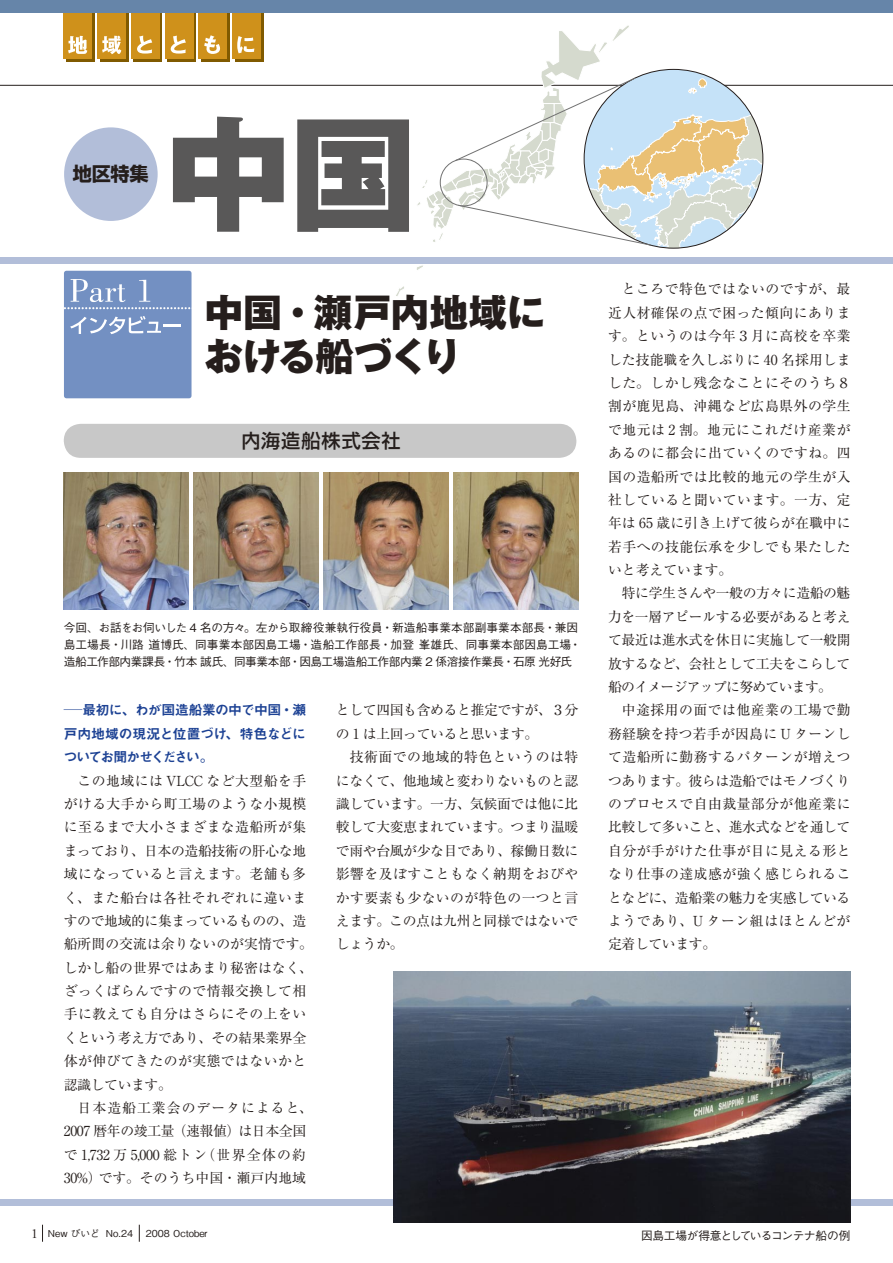
<style>
.page{position:relative;width:893px;height:1263px;background:#fff}
.page>*{position:absolute;margin:0;border:0;box-sizing:border-box;transform-origin:0 0}
.t1{font:800 124.95px "Gothic MB101 Pro";color:#595858}
.t2{font:800 38.25px/44.7px "Gothic MB101 Pro";letter-spacing:-.005em;color:#251e1c}
.t3{font:500 19.2px "Shin Go Pro";letter-spacing:.045em;color:#251e1c}
.t4{font:700 19.2px "Shin Go Pro";color:#251e1c}
.t5{font:13.8px/23.4px "Ryumin Pro";letter-spacing:.005em;color:#251e1c;text-align:justify}
.t6{font:13.8px/23.4px "Ryumin Pro";letter-spacing:.035em;color:#251e1c}
.t7{font:13.8px/23.4px "Midashi Go Pro MB31";letter-spacing:-.05em;color:#1d4294;text-align:justify;scale:1.35 1}
.t8{font:13.8px/23.4px "Ryumin Pro";letter-spacing:-.025em;color:#251e1c}
.t9{font:500 11.7px/17px "Gothic BBB Pro";letter-spacing:-.015em;color:#251e1c}
.t10{font:500 11.7px "Gothic BBB Pro";letter-spacing:-.04em;color:#251e1c}
.t11{font:500 9.6px "Gothic BBB Pro";color:#251e1c}
.s1{font-family:"Adobe Garamond Pro";font-weight:400;font-size:13.8px}
</style>
<div class="page">
<div style="left:66px;top:1px;width:29px;height:61px;background:#805a00"></div>
<div style="left:100px;top:1px;width:28px;height:61px;background:#805a00"></div>
<div style="left:134px;top:1px;width:28px;height:61px;background:linear-gradient(to right,#805a00,#805a00)"></div>
<div style="left:168px;top:1px;width:28px;height:61px;background:linear-gradient(to right,#805a00,#805a00)"></div>
<div style="left:201px;top:1px;width:29px;height:61px;background:#805a00"></div>
<div style="left:235px;top:1px;width:28px;height:61px;background:#805a00"></div>
<div style="left:64px;top:0;width:28px;height:59px;background:#cf911b"></div>
<svg style="left:68px;top:36px;width:20px;height:18px"></svg>
<div style="left:98px;top:0;width:28px;height:59px;background:#cf911b"></div>
<svg style="left:102px;top:36px;width:20px;height:19px"></svg>
<div style="left:131px;top:0;width:28px;height:59px;background:#cf911b"></div>
<svg style="left:137px;top:36px;width:16px;height:18px"></svg>
<div style="left:165px;top:0;width:28px;height:59px;background:#cf911b"></div>
<svg style="left:171px;top:36px;width:15px;height:18px"></svg>
<div style="left:199px;top:0;width:28px;height:59px;background:#cf911b"></div>
<svg style="left:204px;top:35px;width:17px;height:19px"></svg>
<div style="left:232px;top:0;width:29px;height:59px;background:#cf911b"></div>
<svg style="left:237px;top:36px;width:18px;height:18px"></svg>
<hr style="left:0;top:85px;width:893px;height:1px;background:#251e1c">
<div style="left:0;top:0;width:893px;height:13px;background:#6685a9"></div>
<div style="left:0;top:257px;width:893px;height:7px;background:#b2bed9"></div>
<div style="left:64px;top:271px;width:128px;height:127px;background:#7390c2;border-radius:3px"></div>
<svg style="left:70px;top:316px;width:111px;height:18px"></svg>
<svg style="left:65px;top:279px;width:127px;height:30px"></svg>
<div style="left:64px;top:424px;width:512px;height:34px;background:#c8c8c8"></div>
<div style="left:0;top:1199px;width:893px;height:6px;background:#b2bed9"></div>
<svg style="left:417px;top:265px;width:6px;height:5px"></svg>
<svg style="left:396px;top:286px;width:8px;height:10px"></svg>
<svg style="left:415px;top:25px;width:348px;height:223px"></svg>
<svg style="left:42px;top:1225px;width:1px;height:17px"></svg>
<svg style="left:139px;top:1225px;width:1px;height:17px"></svg>
<img style="left:394px;top:971px;width:456px;height:251px">
<img style="left:64px;top:472px;width:124px;height:137px">
<img style="left:194px;top:472px;width:124px;height:137px">
<img style="left:324px;top:472px;width:124px;height:137px">
<img style="left:454px;top:472px;width:124px;height:137px">
<div style="left:64px;top:127px;width:94px;height:94px;background:#b2bed9;border-radius:50%"></div>
<h3 class="t4" style="left:73px;top:159px;width:77px">地区特集</h3>
<h1 class="t1" style="left:166px;top:70px;width:251px">中国</h1>
<h2 class="t2" style="left:205px;top:285px;width:342px">中国・瀬戸内地域における船づくり</h2>
<h3 class="t3" style="left:241px;top:425px;width:161px">内海造船株式会社</h3>
<p class="t9" style="left:64px;top:617px;width:519px">今回、お話をお伺いした 4 名の方々。左から取締役兼執行役員・新造船事業本部副事業本部長・兼因島工場長・川路 道博氏、同事業本部因島工場・造船工作部長・加登 峯雄氏、同事業本部因島工場・造船工作部内業課長・竹本 誠氏、同事業本部・因島工場造船工作部内業 2 係溶接作業長・石原 光好氏</p>
<p class="t7" style="left:64px;top:697px;width:181px">─最初に、わが国造船業の中で中国・瀬戸内地域の現況と位置づけ、特色などについてお聞かせください。</p>
<p class="t6" style="left:64px;top:768px;width:251px;text-indent:14px">この地域には VLCC など大型船を手がける大手から町工場のような小規模に至るまで大小さまざまな造船所が集まっており、日本の造船技術の肝心な地域になっていると言えます。老舗も多く、また船台は各社それぞれに違いますので地域的に集まっているものの、造船所間の交流は余りないのが実情です。しかし船の世界ではあまり秘密はなく、ざっくばらんですので情報交換して相手に教えても自分はさらにその上をいくという考え方であり、その結果業界全体が伸びてきたのが実態ではないかと認識しています。</p>
<p class="t5" style="left:64px;top:1095px;width:251px;text-align:left;text-indent:14px">日本造船工業会のデータによると、<br>2007 暦年の竣工量（速報値）は日本全国で 1,732 万 5,000 総トン（世界全体の約<br>30%）です。そのうち中国・瀬戸内地域</p>
<p class="t11" style="left:31px;top:1225px;width:103px"><span class="s1">1</span> New びいど No.24</p>
<p class="t11" style="left:146px;top:1225px;width:63px">2008 October</p>
<p class="t8" style="left:336px;top:698px;width:244px">として四国も含めると推定ですが、３分の 1 は上回っていると思います。</p>
<p class="t5" style="left:336px;top:744px;width:244px;text-indent:14px">技術面での地域的特色というのは特になくて、他地域と変わりないものと認識しています。一方、気候面では他に比較して大変恵まれています。つまり温暖で雨や台風が少な目であり、稼働日数に影響を及ぼすこともなく納期をおびやかす要素も少ないのが特色の一つと言えます。この点は九州と同様ではないでしょうか。</p>
<p class="t5" style="left:608px;top:277px;width:244px;text-indent:14px">ところで特色ではないのですが、最近人材確保の点で困った傾向にあります。というのは今年３月に高校を卒業した技能職を久しぶりに 40 名採用しました。しかし残念なことにそのうち８割が鹿児島、沖縄など広島県外の学生で地元は 2 割。地元にこれだけ産業があるのに都会に出ていくのですね。四国の造船所では比較的地元の学生が入社していると聞いています。一方、定年は 65 歳に引き上げて彼らが在職中に若手への技能伝承を少しでも果たしたいと考えています。</p>
<p class="t5" style="left:608px;top:581px;width:244px;text-indent:14px">特に学生さんや一般の方々に造船の魅力を一層アピールする必要があると考えて最近は進水式を休日に実施して一般開放するなど、会社として工夫をこらして船のイメージアップに努めています。</p>
<p class="t5" style="left:608px;top:698px;width:244px;text-indent:14px">中途採用の面では他産業の工場で勤務経験を持つ若手が因島に U ターンして造船所に勤務するパターンが増えつつあります。彼らは造船ではモノづくりのプロセスで自由裁量部分が他産業に比較して多いこと、進水式などを通して自分が手がけた仕事が目に見える形となり仕事の達成感が強く感じられることなどに、造船業の魅力を実感しているようであり、U ターン組はほとんどが定着しています。</p>
<p class="t10" style="left:641px;top:1226px;width:211px">因島工場が得意としているコンテナ船の例</p>
</div>
